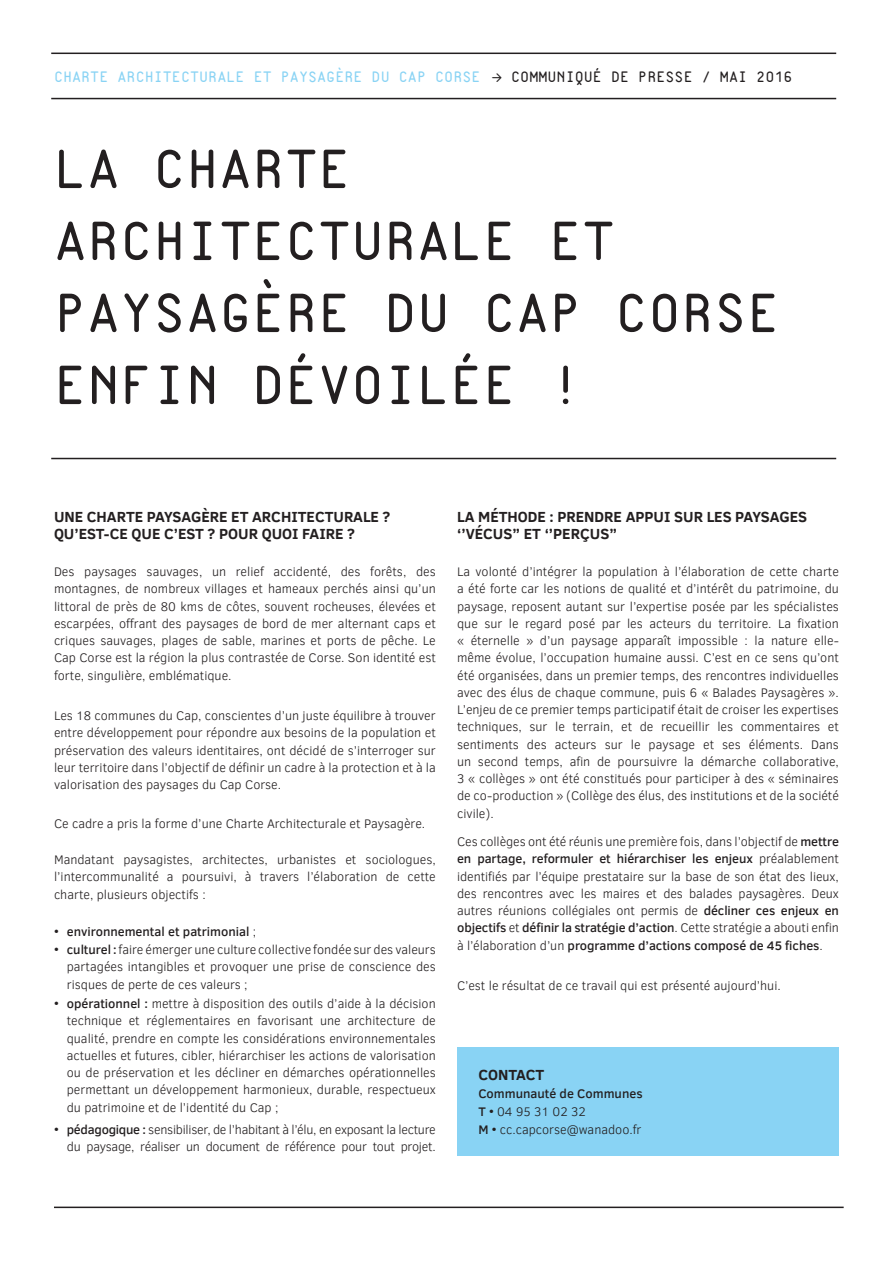
<style>
.page{position:relative;width:893px;height:1263px;background:#fff}
.page>*{position:absolute;margin:0;border:0;box-sizing:border-box;transform-origin:0 0}
.t1{font:60px/72px "Cap Corse Mono TEST";color:#231f20}
.t2{font:16.5px "Cap Corse Mono TEST";color:#89d3f4}
.t3{font:16.5px "Cap Corse Mono TEST";color:#231f20}
.t4{font:700 15px/17.2px "Clear Sans";color:#231f20}
.t5{font:300 12.75px/17.2px "Clear Sans";color:#231f20;text-align:justify}
.t6{font:300 12.75px/17.2px "Clear Sans";letter-spacing:-.02em;color:#231f20;text-align:right}
.t7{font:500 12.75px "Clear Sans";color:#231f20}
.s1{font-weight:300}
.s2{font-weight:500}
</style>
<div class="page">
<hr style="left:54px;top:1206px;width:790px;height:2px;background:#231f20">
<hr style="left:51px;top:98px;width:785px;height:1px;background:#231f20">
<hr style="left:51px;top:458px;width:785px;height:1px;background:#231f20">
<hr style="left:51px;top:53px;width:785px;height:1px;background:#231f20">
<div style="left:457px;top:1047px;width:382px;height:108px;background:#89d3f4"></div>
<p class="t2" style="left:54px;top:66px;width:428px">CHARTE ARCHITECTURALE ET PAYSAGÈRE DU CAP CORSE</p>
<p class="t3" style="left:511px;top:66px;width:283px">COMMUNIQUÉ DE PRESSE / MAI 2016</p>
<h1 class="t1" style="left:54px;top:128px;width:728px">LA CHARTE<br>ARCHITECTURALE ET<br>PAYSAGÈRE DU CAP CORSE<br>ENFIN DÉVOILÉE !</h1>
<p class="t4" style="left:54px;top:508px;width:338px">UNE CHARTE PAYSAGÈRE ET ARCHITECTURALE ?<br>QU’EST-CE QUE C’EST ? POUR QUOI FAIRE ?</p>
<p class="t5" style="left:54px;top:563px;width:383px">Des paysages sauvages, un relief accidenté, des forêts, des montagnes, de nombreux villages et hameaux perchés ainsi qu’un littoral de près de 80 kms de côtes, souvent rocheuses, élevées et escarpées, offrant des paysages de bord de mer alternant caps et criques sauvages, plages de sable, marines et ports de pêche. Le Cap Corse est la région la plus contrastée de Corse. Son identité est forte, singulière, emblématique.</p>
<p class="t5" style="left:54px;top:707px;width:383px">Les 18 communes du Cap, conscientes d’un juste équilibre à trouver entre développement pour répondre aux besoins de la population et préservation des valeurs identitaires, ont décidé de s’interroger sur leur territoire dans l’objectif de définir un cadre à la protection et à la valorisation des paysages du Cap Corse.</p>
<p class="t5" style="left:54px;top:815px;width:373px">Ce cadre a pris la forme d’une Charte Architecturale et Paysagère.</p>
<p class="t5" style="left:54px;top:851px;width:383px">Mandatant paysagistes, architectes, urbanistes et sociologues, l’intercommunalité a poursuivi, à travers l’élaboration de cette charte, plusieurs objectifs :</p>
<p class="t7" style="left:54px;top:923px;width:204px">• environnemental et patrimonial <span class="s1">;</span></p>
<p class="t5" style="left:67px;top:941px;width:371px;text-indent:-13px"><span class="s2">• culturel :</span> faire émerger une culture collective fondée sur des valeurs partagées intangibles et provoquer une prise de conscience des risques de perte de ces valeurs ;</p>
<p class="t5" style="left:67px;top:995px;width:371px;text-indent:-13px"><span class="s2">• opérationnel :</span> mettre à disposition des outils d’aide à la décision technique et réglementaires en favorisant une architecture de qualité, prendre en compte les considérations environnementales actuelles et futures, cibler, hiérarchiser les actions de valorisation ou de préservation et les décliner en démarches opérationnelles permettant un développement harmonieux, durable, respectueux du patrimoine et de l’identité du Cap ;</p>
<p class="t6" style="left:54px;top:1121px;width:383px"><span class="s2">• pédagogique :</span> sensibiliser, de l’habitant à l’élu, en exposant la lecture du paysage, réaliser un document de référence pour tout projet.</p>
<p class="t4" style="left:457px;top:508px;width:352px">LA MÉTHODE : PRENDRE APPUI SUR LES PAYSAGES ‘’VÉCUS’’ ET ‘’PERÇUS’’</p>
<p class="t5" style="left:457px;top:563px;width:383px">La volonté d’intégrer la population à l’élaboration de cette charte a été forte car les notions de qualité et d’intérêt du patrimoine, du paysage, reposent autant sur l’expertise posée par les spécialistes que sur le regard posé par les acteurs du territoire. La fixation « éternelle » d’un paysage apparaît impossible : la nature elle&shy;même évolue, l’occupation humaine aussi. C’est en ce sens qu’ont été organisées, dans un premier temps, des rencontres individuelles avec des élus de chaque commune, puis 6 « Balades Paysagères ».<br>L’enjeu de ce premier temps participatif était de croiser les expertises techniques, sur le terrain, et de recueillir les commentaires et sentiments des acteurs sur le paysage et ses éléments. Dans un second temps, afin de poursuivre la démarche collaborative, 3 « collèges » ont été constitués pour participer à des « séminaires de co-production » (Collège des élus, des institutions et de la société civile).</p>
<p class="t5" style="left:457px;top:833px;width:383px">Ces collèges ont été réunis une première fois, dans l’objectif de <span class="s2">mettre en partage, reformuler et hiérarchiser les enjeux</span> préalablement identifiés par l’équipe prestataire sur la base de son état des lieux, des rencontres avec les maires et des balades paysagères. Deux autres réunions collégiales ont permis de <span class="s2">décliner ces enjeux en objectifs</span> et <span class="s2">définir la stratégie d’action</span>. Cette stratégie a abouti enfin à l’élaboration d’un <span class="s2">programme d’actions composé de 45 fiches</span>.</p>
<p class="t5" style="left:457px;top:977px;width:325px">C’est le résultat de ce travail qui est présenté aujourd’hui.</p>
<p class="t4" style="left:478px;top:1066px;width:67px">CONTACT</p>
<p class="t5" style="left:478px;top:1085px;width:166px;line-height:18px;text-align:left"><span class="s2">Communauté de Communes<br>T •</span> 04 95 31 02 32<br><span class="s2">M •</span> cc.capcorse@wanadoo.fr</p>
</div>
